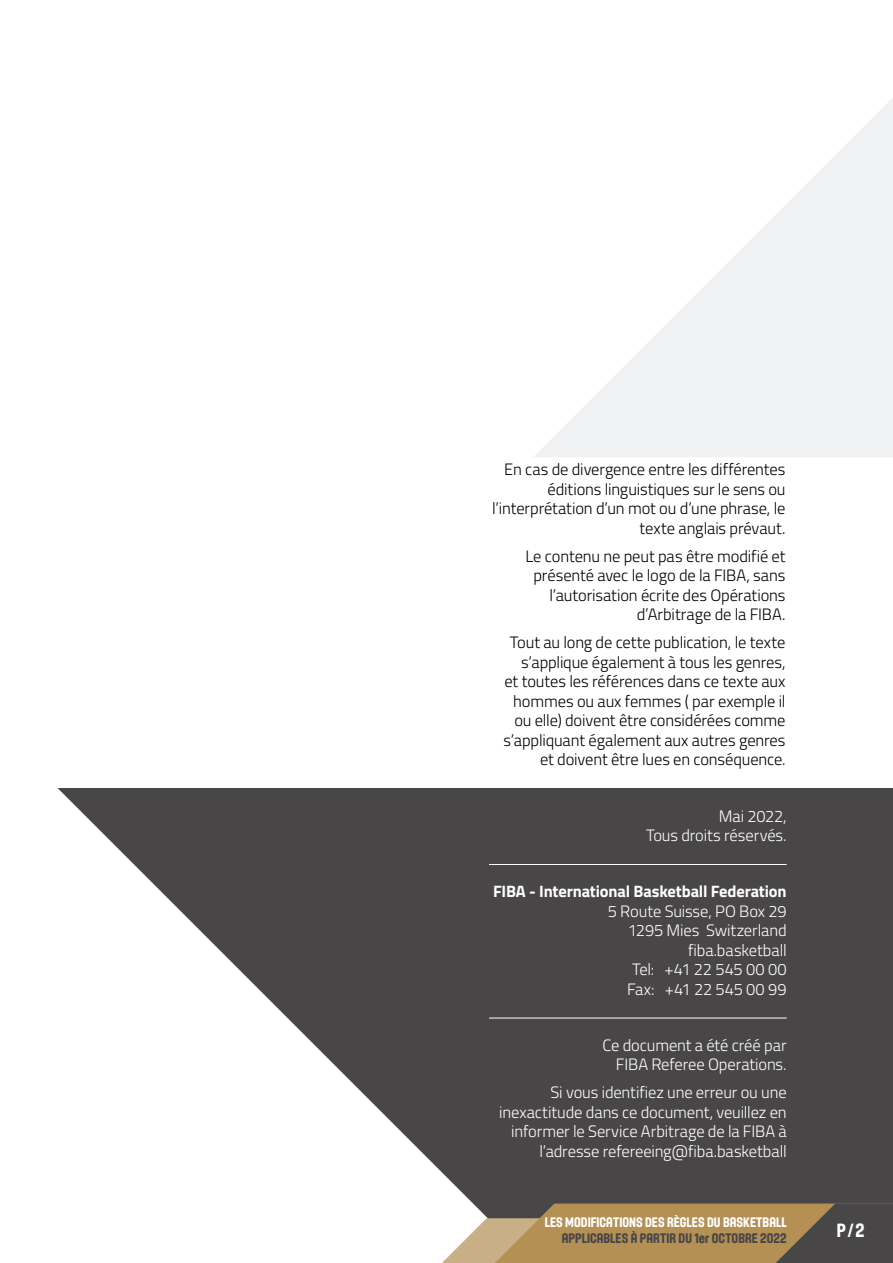
<style>
.page{position:relative;width:893px;height:1263px;background:#fff}
.page>*{position:absolute;margin:0;border:0;box-sizing:border-box;transform-origin:0 0}
.t1{font:18.75px "FIBA";color:#fff}
.t2{font:300 16.5px/19.5px "Titillium";letter-spacing:-.01em;color:#000;text-align:right}
.t3{font:300 16.5px/19.5px "Titillium";letter-spacing:-.01em;color:#fff;text-align:right}
.t4{font:700 16.5px "Titillium";letter-spacing:-.01em;color:#fff}
.t5{font:13.5px "FIBA";letter-spacing:.005em;color:#fff}
.t6{font:13.5px "FIBA";letter-spacing:.005em;color:#474547}
</style>
<div class="page">
<div style="left:0;top:788px;width:893px;height:475px;background:#494648"></div>
<svg style="left:0;top:788px;width:554px;height:475px;fill:#fff"></svg>
<svg style="left:421px;top:1203px;width:472px;height:60px"></svg>
<svg style="left:534px;top:98px;width:359px;height:359px;fill:#f1f2f4"></svg>
<hr style="left:489px;top:864px;width:298px;height:1px;background:#fff">
<hr style="left:489px;top:1018px;width:298px;height:1px;background:#fff">
<p class="t2" style="left:492px;top:459px;width:295px">En cas de divergence entre les différentes éditions linguistiques sur le sens ou l’interprétation d’un mot ou d’une phrase, le texte anglais prévaut.</p>
<p class="t2" style="left:525px;top:546px;width:262px">Le contenu ne peut pas être modifié et présenté avec le logo de la FIBA, sans l’autorisation écrite des Opérations d’Arbitrage de la FIBA.</p>
<p class="t2" style="left:503px;top:632px;width:284px">Tout au long de cette publication, le texte s’applique également à tous les genres, et toutes les références dans ce texte aux hommes ou aux femmes ( par exemple il ou elle) doivent être considérées comme s’appliquant également aux autres genres et doivent être lues en conséquence.</p>
<p class="t3" style="left:646px;top:805px;width:142px">Mai 2022,<br>Tous droits réservés.</p>
<p class="t4" style="left:493px;top:879px;width:295px">FIBA - International Basketball Federation</p>
<p class="t3" style="left:608px;top:900px;width:180px">5 Route Suisse, PO Box 29<br>1295 Mies Switzerland fiba.basketball<br>Tel: +41 22 545 00 00<br>Fax: +41 22 545 00 99</p>
<p class="t3" style="left:602px;top:1034px;width:186px">Ce document a été créé par<br>FIBA Referee Operations.</p>
<p class="t3" style="left:499px;top:1082px;width:289px">Si vous identifiez une erreur ou une inexactitude dans ce document, veuillez en informer le Service Arbitrage de la FIBA à l’adresse refereeing@fiba.basketball</p>
<p class="t5" style="left:545px;top:1214px;width:243px">LES MODIFICATIONS DES RÈGLES DU BASKETBALL</p>
<p class="t6" style="left:562px;top:1230px;width:226px">APPLICABLES À PARTIR DU 1er OCTOBRE 2022</p>
<p class="t1" style="left:837px;top:1219px;width:29px">P / 2</p>
</div>
